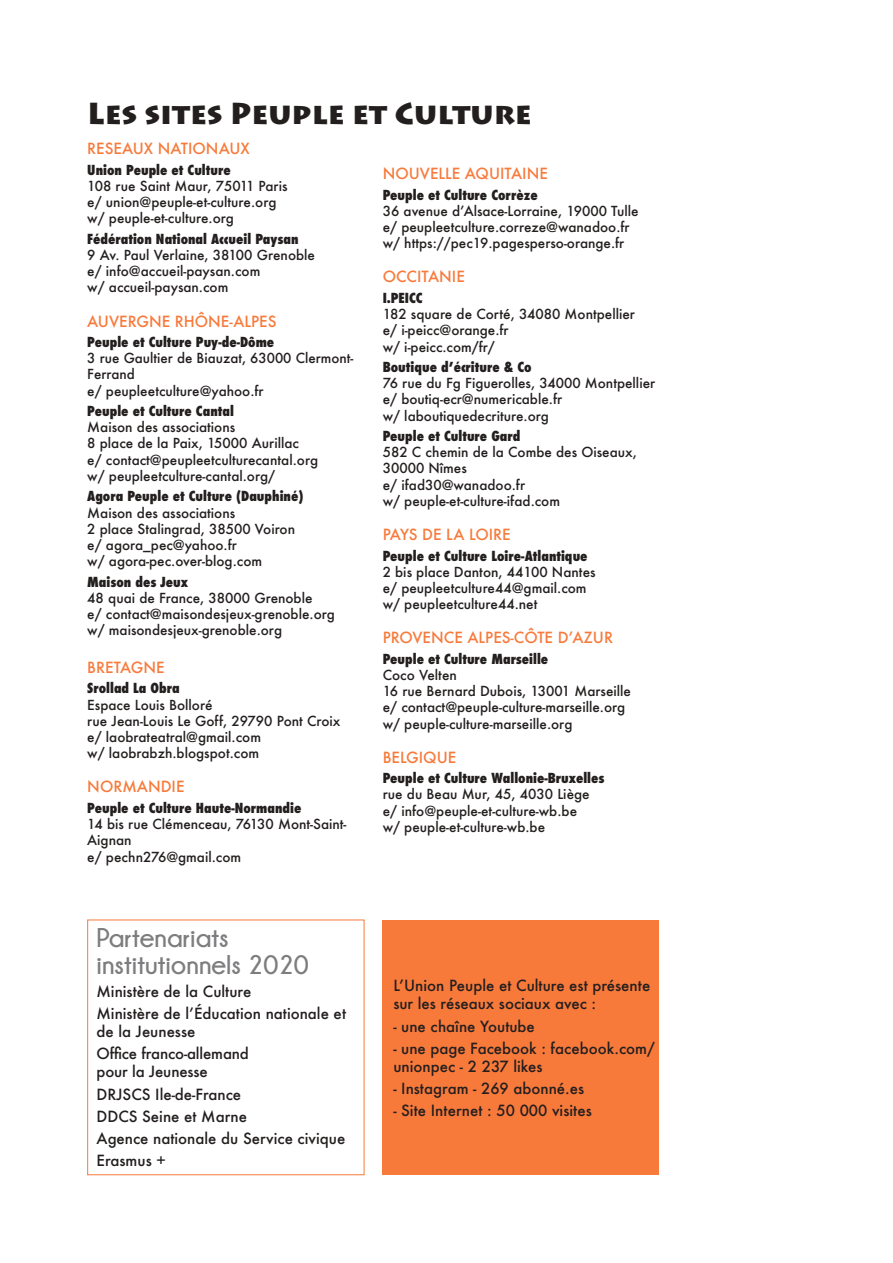
<style>
.page{position:relative;width:893px;height:1263px;background:#fff}
.page>*{position:absolute;margin:0;border:0;box-sizing:border-box;transform-origin:0 0}
.t1{font:900 30px "Lithos Pro";color:#241f1f}
.t2{font:700 27px/27px "Champagne&Limousines";color:#7d7c7e}
.t3{font:500 15px/22.2px "Futura";color:#241f1f}
.t4{font:500 15px "Futura";color:#f87a3b}
.t5{font:500 13.5px/16.2px "Futura";color:#241f1f}
.t6{font:800 condensed 13.5px "Futura";color:#241f1f}
</style>
<div class="page">
<div style="left:383px;top:920px;width:276px;height:255px;background:#f87a3b"></div>
<div style="left:87px;top:919px;width:277px;height:256px;border:1px solid #f87a3b"></div>
<h1 class="t1" style="left:87px;top:95px;width:446px">Les sites Peuple et Culture</h1>
<p class="t4" style="left:87px;top:138px;width:164px">RÉSEAUX NATIONAUX</p>
<p class="t6" style="left:87px;top:160px;width:145px">Union Peuple et Culture</p>
<p class="t5" style="left:87px;top:178px;width:202px">108 rue Saint Maur, 75011 Paris e/ union@peuple-et-culture.org w/ peuple-et-culture.org</p>
<p class="t6" style="left:87px;top:229px;width:213px">Fédération National Accueil Paysan</p>
<p class="t5" style="left:87px;top:247px;width:229px">9 Av. Paul Verlaine, 38100 Grenoble e/ info@accueil-paysan.com<br>w/ accueil-paysan.com</p>
<p class="t4" style="left:87px;top:311px;width:191px">AUVERGNE RHÔNE-ALPES</p>
<p class="t6" style="left:87px;top:333px;width:188px">Peuple et Culture Puy-de-Dôme</p>
<p class="t5" style="left:87px;top:350px;width:268px">3 rue Gaultier de Biauzat, 63000 Clermont-<br>Ferrand<br>e/ peupleetculture@yahoo.fr</p>
<p class="t6" style="left:87px;top:402px;width:148px">Peuple et Culture Cantal</p>
<p class="t5" style="left:87px;top:419px;width:232px">Maison des associations<br>8 place de la Paix, 15000 Aurillac<br>e/ contact@peupleetculturecantal.org w/ peupleetculture-cantal.org/</p>
<p class="t6" style="left:87px;top:487px;width:218px">Agora Peuple et Culture (Dauphiné)</p>
<p class="t5" style="left:87px;top:504px;width:209px">Maison des associations<br>2 place Stalingrad, 38500 Voiron e/ agora_pec@yahoo.fr<br>w/ agora-pec.over-blog.com</p>
<p class="t6" style="left:87px;top:572px;width:102px">Maison des Jeux</p>
<p class="t5" style="left:87px;top:589px;width:249px">48 quai de France, 38000 Grenoble<br>e/ contact@maisondesjeux-grenoble.org w/ maisondesjeux-grenoble.org</p>
<p class="t4" style="left:87px;top:657px;width:79px">BRETAGNE</p>
<p class="t6" style="left:87px;top:679px;width:94px">Srollad La Obra</p>
<p class="t5" style="left:87px;top:696px;width:255px">Espace Louis Bolloré<br>rue Jean-Louis Le Goff, 29790 Pont Croix e/ laobrateatral@gmail.com<br>w/ laobrabzh.blogspot.com</p>
<p class="t4" style="left:87px;top:776px;width:99px">NORMANDIE</p>
<p class="t6" style="left:87px;top:799px;width:216px">Peuple et Culture Haute-Normandie</p>
<p class="t5" style="left:87px;top:816px;width:261px">14 bis rue Clémenceau, 76130 Mont-Saint-<br>Aignan<br>e/ pechn276@gmail.com</p>
<h2 class="t2" style="left:97px;top:924px;width:214px">Partenariats institutionnels 2020</h2>
<p class="t3" style="left:97px;top:980px;width:251px">Ministère de la Culture<br>Ministère de l’Éducation nationale et</p>
<p class="t3" style="left:97px;top:1020px;width:154px">de la Jeunesse<br>Office franco-allemand</p>
<p class="t3" style="left:97px;top:1060px;width:250px">pour la Jeunesse<br>DRJSCS Ile-de-France<br>DDCS Seine et Marne<br>Agence nationale du Service civique<br>Erasmus +</p>
<p class="t4" style="left:383px;top:163px;width:167px">NOUVELLE AQUITAINE</p>
<p class="t6" style="left:383px;top:185px;width:156px">Peuple et Culture Corrèze</p>
<p class="t5" style="left:383px;top:203px;width:257px">36 avenue d’Alsace-Lorraine, 19000 Tulle e/ peupleetculture.correze@wanadoo.fr w/ https://pec19.pagesperso-orange.fr</p>
<p class="t4" style="left:383px;top:267px;width:84px">OCCITANIE</p>
<p class="t6" style="left:383px;top:289px;width:41px">I.PEICC</p>
<p class="t5" style="left:383px;top:306px;width:254px">182 square de Corté, 34080 Montpellier e/ i-peicc@orange.fr<br>w/ i-peicc.com/fr/</p>
<p class="t6" style="left:383px;top:358px;width:150px">Boutique d’écriture &amp; Co</p>
<p class="t5" style="left:383px;top:375px;width:274px">76 rue du Fg Figuerolles, 34000 Montpellier e/ boutiq-ecr@numericable.fr<br>w/ laboutiquedecriture.org</p>
<p class="t6" style="left:383px;top:427px;width:139px">Peuple et Culture Gard</p>
<p class="t5" style="left:383px;top:444px;width:256px">582 C chemin de la Combe des Oiseaux,<br>30000 Nîmes<br>e/ ifad30@wanadoo.fr<br>w/ peuple-et-culture-ifad.com</p>
<p class="t4" style="left:383px;top:524px;width:129px">PAYS DE LA LOIRE</p>
<p class="t6" style="left:383px;top:546px;width:206px">Peuple et Culture Loire-Atlantique</p>
<p class="t5" style="left:383px;top:563px;width:214px">2 bis place Danton, 44100 Nantes e/ peupleetculture44@gmail.com w/ peupleetculture44.net</p>
<p class="t4" style="left:383px;top:627px;width:232px">PROVENCE ALPES-CÔTE D’AZUR</p>
<p class="t6" style="left:383px;top:649px;width:167px">Peuple et Culture Marseille</p>
<p class="t5" style="left:383px;top:667px;width:250px">Coco Velten<br>16 rue Bernard Dubois, 13001 Marseille e/ contact@peuple-culture-marseille.org w/ peuple-culture-marseille.org</p>
<p class="t4" style="left:383px;top:747px;width:75px">BELGIQUE</p>
<p class="t6" style="left:383px;top:769px;width:223px">Peuple et Culture Wallonie-Bruxelles</p>
<p class="t5" style="left:383px;top:786px;width:208px">rue du Beau Mur, 45, 4030 Liège e/ info@peuple-et-culture-wb.be w/ peuple-et-culture-wb.be</p>
<p class="t3" style="left:393px;top:977px;width:258px;line-height:18px">L’Union Peuple et Culture est présente sur les réseaux sociaux avec :</p>
<p class="t3" style="left:393px;top:1015px;width:143px">- une chaîne Youtube</p>
<p class="t3" style="left:393px;top:1039px;width:263px;line-height:18px">- une page Facebook : facebook.com/ unionpec - 2 237 likes</p>
<p class="t3" style="left:393px;top:1077px;width:192px">- Instagram - 269 abonné.es</p>
<p class="t3" style="left:393px;top:1099px;width:200px">- Site Internet : 50 000 visites</p>
</div>
